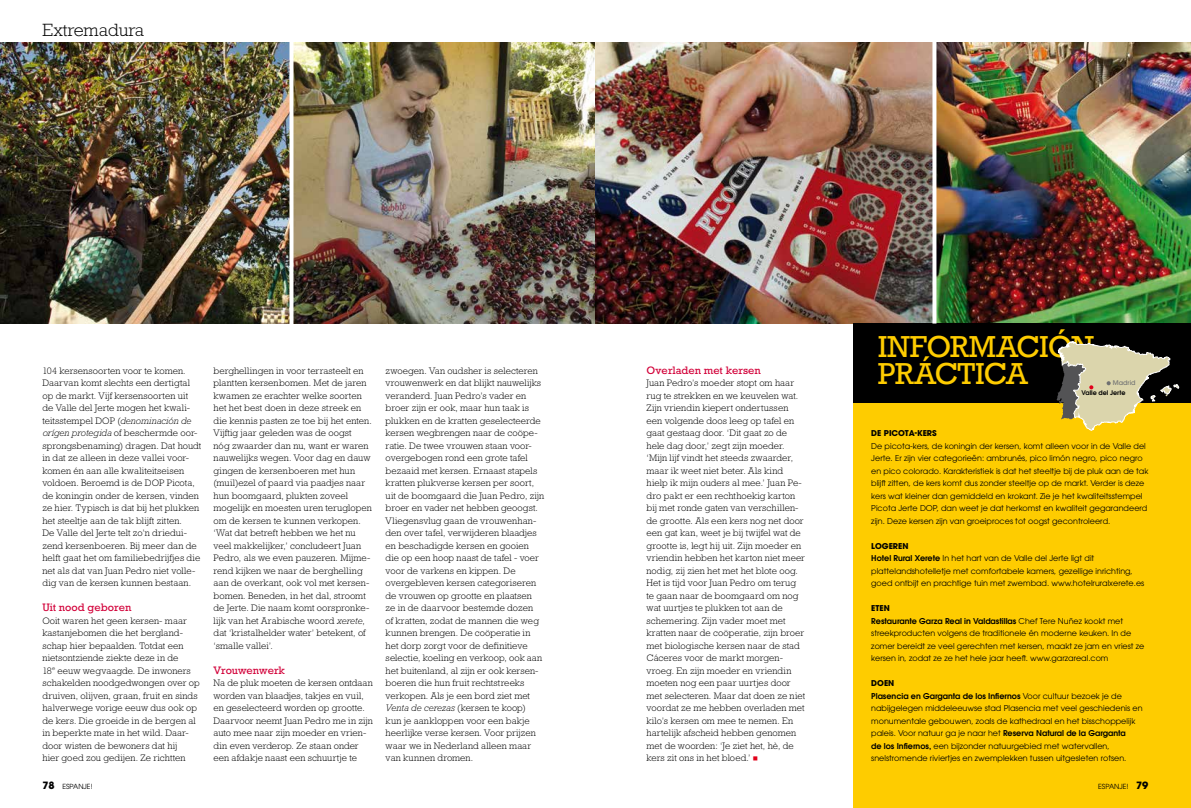
<style>
.page{position:relative;width:1191px;height:808px;background:#fff}
.page>*{position:absolute;margin:0;border:0;box-sizing:border-box;transform-origin:0 0}
.t1{font:31.1px/26.7px "Rockwell";letter-spacing:-.025em;color:#fecc00}
.t2{font:300 18px "Rockwell Std";color:#000}
.t3{font:11px "Rockwell Std";letter-spacing:.005em;color:#d20039}
.t4{font:700 10px "ITC Avant Garde Pro";color:#000}
.t5{font:300 9.5px/12.5px "Rockwell Std";letter-spacing:.005em;color:#000}
.t6{font:8px/12.5px "ITC Avant Garde Pro";color:#000}
.t7{font:700 8px "ITC Avant Garde Pro";color:#000}
.t8{font:7px "ITC Avant Garde Pro";color:#000}
.t9{font:600 6.3px "ITC Avant Garde Pro";color:#000}
.t10{font:500 6.3px "ITC Avant Garde Pro";color:#707172}
.s1{font-style:italic}
.s2{color:#e2001a}
.s3{font-weight:700}
.s4{font-weight:600}
.s5{font-weight:700;font-size:10px}
</style>
<div class="page">
<img style="left:0;top:43px;width:1191px;height:281px">
<div style="left:853px;top:402px;width:338px;height:406px;background:#fecc00"></div>
<div style="left:853px;top:324px;width:338px;height:79px;background:#000"></div>
<svg style="left:932px;top:42px;width:4px;height:282px"></svg>
<svg style="left:289px;top:42px;width:4px;height:282px"></svg>
<svg style="left:1056px;top:341px;width:123px;height:89px"></svg>
<h2 class="t2" style="left:43px;top:20px;width:103px">Extremadura</h2>
<p class="t5" style="left:42px;top:364px;width:160px">104 kersensoorten voor te komen.<br>Daarvan komt slechts een dertigtal op de markt. Vijf kersensoorten uit de Valle del Jerte mogen het kwali&shy;teitsstempel DOP (<span class="s1">denominación de orígen protegida</span> of beschermde oor&shy;sprongsbenaming) dragen. Dat houdt in dat ze alleen in deze vallei voor&shy;komen én aan alle kwaliteitseisen voldoen. Beroemd is de DOP Picota, de koningin onder de kersen, vinden ze hier. Typisch is dat bij het plukken het steeltje aan de tak blijft zitten.<br>De Valle del Jerte telt zo’n driedui&shy;zend kersenboeren. Bij meer dan de helft gaat het om familiebedrijfjes die net als dat van Juan Pedro niet volle&shy;dig van de kersen kunnen bestaan.</p>
<p class="t3" style="left:42px;top:601px;width:91px">Uit nood geboren</p>
<p class="t5" style="left:42px;top:614px;width:159px">Ooit waren het geen kersen- maar kastanjebomen die het bergland&shy;schap hier bepaalden. Totdat een nietsontziende ziekte deze in de<br>18<sup>e</sup> eeuw wegvaagde. De inwoners schakelden noodgedwongen over op druiven, olijven, graan, fruit en sinds halverwege vorige eeuw dus ook op de kers. Die groeide in de bergen al in beperkte mate in het wild. Daar&shy;door wisten de bewoners dat hij<br>hier goed zou gedijen. Ze richtten</p>
<p class="t5" style="left:213px;top:364px;width:160px">berghellingen in voor terrasteelt en plantten kersenbomen. Met de jaren kwamen ze erachter welke soorten het het best doen in deze streek en die kennis pasten ze toe bij het enten.<br>Vijftig jaar geleden was de oogst<br>nóg zwaarder dan nu, want er waren nauwelijks wegen. Voor dag en dauw gingen de kersenboeren met hun (muil)ezel of paard via paadjes naar hun boomgaard, plukten zoveel mogelijk en moesten uren teruglopen om de kersen te kunnen verkopen. ‘Wat dat betreft hebben we het nu veel makkelijker,’ concludeert Juan Pedro, als we even pauzeren. Mijme&shy;rend kijken we naar de berghelling aan de overkant, ook vol met kersen&shy;bomen. Beneden, in het dal, stroomt de Jerte. Die naam komt oorspronke&shy;lijk van het Arabische woord <span class="s1">xerete</span>, dat ‘kristalhelder water’ betekent, of ‘smalle vallei’.</p>
<p class="t3" style="left:213px;top:663px;width:73px">Vrouwenwerk</p>
<p class="t5" style="left:213px;top:677px;width:161px">Na de pluk moeten de kersen ontdaan worden van blaadjes, takjes en vuil, en geselecteerd worden op grootte.<br>Daarvoor neemt Juan Pedro me in zijn auto mee naar zijn moeder en vrien&shy;din even verderop. Ze staan onder een afdakje naast een schuurtje te</p>
<p class="t5" style="left:386px;top:364px;width:160px">zwoegen. Van oudsher is selecteren vrouwenwerk en dat blijkt nauwelijks veranderd. Juan Pedro’s vader en broer zijn er ook, maar hun taak is plukken en de kratten geselecteerde kersen wegbrengen naar de coöpe&shy;ratie. De twee vrouwen staan voor&shy;overgebogen rond een grote tafel bezaaid met kersen. Ernaast stapels kratten plukverse kersen per soort, uit de boomgaard die Juan Pedro, zijn broer en vader net hebben geoogst.<br>Vliegensvlug gaan de vrouwenhan&shy;den over tafel, verwijderen blaadjes en beschadigde kersen en gooien die op een hoop naast de tafel - voer voor de varkens en kippen. De overgebleven kersen categoriseren de vrouwen op grootte en plaatsen ze in de daarvoor bestemde dozen<br>of kratten, zodat de mannen die weg kunnen brengen. De coöperatie in het dorp zorgt voor de definitieve selectie, koeling en verkoop, ook aan het buitenland, al zijn er ook kersen&shy;boeren die hun fruit rechtstreeks verkopen. Als je een bord ziet met <span class="s1">Venta de cerezas</span> (kersen te koop)<br>kun je aankloppen voor een bakje heerlijke verse kersen. Voor prijzen waar we in Nederland alleen maar van kunnen dromen.</p>
<p class="t3" style="left:646px;top:363px;width:116px">Overladen met kersen</p>
<p class="t5" style="left:646px;top:377px;width:160px">Juan Pedro’s moeder stopt om haar rug te strekken en we keuvelen wat.<br>Zijn vriendin kiepert ondertussen een volgende doos leeg op tafel en gaat gestaag door. ‘Dit gaat zo de hele dag door,’ zegt zijn moeder. ‘Mijn lijf vindt het steeds zwaarder, maar ik weet niet beter. Als kind hielp ik mijn ouders al mee.’ Juan Pe&shy;dro pakt er een rechthoekig karton bij met ronde gaten van verschillen&shy;de grootte. Als een kers nog net door een gat kan, weet je bij twijfel wat de grootte is, legt hij uit. Zijn moeder en vriendin hebben het karton niet meer nodig, zij zien het met het blote oog.<br>Het is tijd voor Juan Pedro om terug te gaan naar de boomgaard om nog wat uurtjes te plukken tot aan de schemering. Zijn vader moet met kratten naar de coöperatie, zijn broer met biologische kersen naar de stad Cáceres voor de markt morgen&shy;vroeg. En zijn moeder en vriendin moeten nog een paar uurtjes door met selecteren. Maar dat doen ze niet voordat ze me hebben overladen met kilo’s kersen om mee te nemen. En hartelijk afscheid hebben genomen met de woorden: ‘Je ziet het, hè, de kers zit ons in het bloed.’ <span class="s2">■</span></p>
<h1 class="t1" style="left:878px;top:334px;width:218px">INFORMACIÓN<br>PRÁCTICA</h1>
<p class="t10" style="left:1112px;top:379px;width:24px">Madrid</p>
<p class="t9" style="left:1081px;top:389px;width:45px">Valle del Jerte</p>
<p class="t7" style="left:871px;top:428px;width:67px">DE PICOTA-KERS</p>
<p class="t6" style="left:871px;top:439px;width:279px">De picota-kers, de koningin der kersen, komt alleen voor in de Valle del Jerte. Er zijn vier categorieën: ambrunés, pico limón negro, pico negro en pico colorado. Karakteristiek is dat het steeltje bij de pluk aan de tak blijft zitten, de kers komt dus zonder steeltje op de markt. Verder is deze kers wat kleiner dan gemiddeld en krokant. Zie je het kwaliteitsstempel Picota Jerte DOP, dan weet je dat herkomst en kwaliteit gegarandeerd zijn. Deze kersen zijn van groeiproces tot oogst gecontroleerd.</p>
<p class="t6" style="left:871px;top:539px;width:274px"><span class="s3">LOGEREN<br></span><span class="s4">Hotel Rural Xerete</span> In het hart van de Valle del Jerte ligt dit plattelandshotelletje met comfortabele kamers, gezellige inrichting, goed ontbijt en prachtige tuin met zwembad. www.hotelruralxerete.es</p>
<p class="t6" style="left:871px;top:602px;width:275px"><span class="s3">ETEN<br></span><span class="s4">Restaurante Garza Real in Valdastillas</span> Chef Tere Nuñez kookt met streekproducten volgens de traditionele én moderne keuken. In de zomer bereidt ze veel gerechten met kersen, maakt ze jam en vriest ze kersen in, zodat ze ze het hele jaar heeft. www.garzareal.com</p>
<p class="t6" style="left:871px;top:677px;width:273px"><span class="s3">DOEN<br></span><span class="s4">Plasencia en Garganta de los Infiernos</span> Voor cultuur bezoek je de nabijgelegen middeleeuwse stad Plasencia met veel geschiedenis en monumentale gebouwen, zoals de kathedraal en het bisschoppelijk paleis. Voor natuur ga je naar het <span class="s4">Reserva Natural de la Garganta<br>de los Infiernos,</span> een bijzonder natuurgebied met watervallen, snelstromende riviertjes en zwemplekken tussen uitgesleten rotsen.</p>
<p class="t4" style="left:42px;top:778px;width:14px">78</p>
<p class="t8" style="left:1098px;top:782px;width:52px">ESPANJE! <span class="s5">79</span></p>
<p class="t8" style="left:62px;top:782px;width:32px">ESPANJE!</p>
</div>
